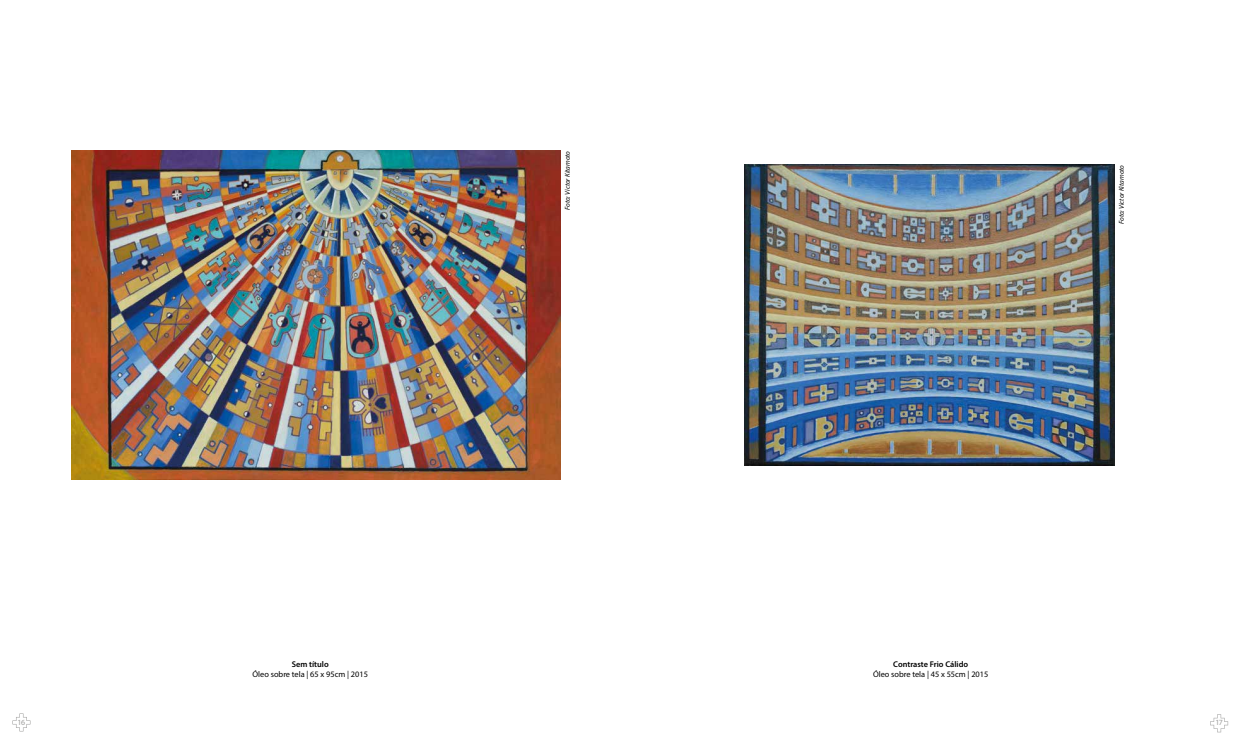
<style>
.page{position:relative;width:1241px;height:745px;background:#fff}
.page>*{position:absolute;margin:0;border:0;box-sizing:border-box;transform-origin:0 0}
.t1{font:8.31px "Myriad Pro";color:#000}
.t2{font:600 8.31px "Myriad Pro";color:#000}
.t3{font:7.88px "Myriad Pro";color:#9d9d9c}
.t4{font:italic 7px "Myriad Pro";color:#000}
</style>
<div class="page">
<svg style="left:12px;top:713px;width:18px;height:18px"></svg>
<svg style="left:1210px;top:714px;width:17px;height:17px"></svg>
<img style="left:744px;top:165px;width:370px;height:300px">
<img style="left:72px;top:151px;width:489px;height:328px">
<p class="t2" style="left:292px;top:658px;width:38px">Sem título</p>
<p class="t1" style="left:252px;top:668px;width:117px">Óleo sobre tela | 65 x 95cm | 2015</p>
<p class="t4" style="left:563px;top:210px;width:61px;rotate:-90deg">Foto: Victor Kitamoto</p>
<p class="t4" style="left:1116px;top:224px;width:61px;rotate:-90deg">Foto: Victor Kitamoto</p>
<p class="t2" style="left:893px;top:658px;width:76px">Contraste Frio Cálido</p>
<p class="t1" style="left:872px;top:668px;width:117px">Óleo sobre tela | 45 x 55cm | 2015</p>
<p class="t3" style="left:18px;top:716px;width:9px">16</p>
<p class="t3" style="left:1215px;top:717px;width:9px">17</p>
</div>
